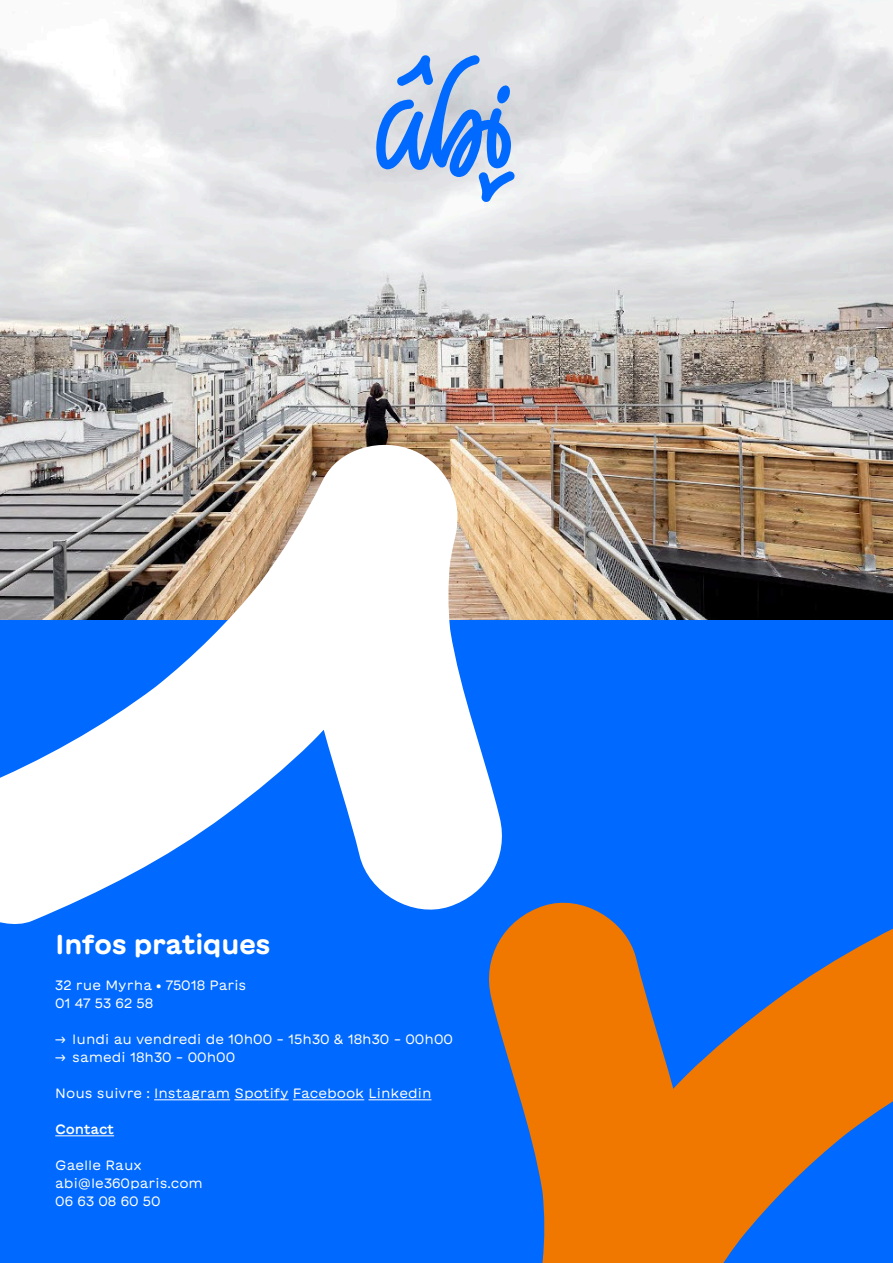
<style>
.page{position:relative;width:893px;height:1263px;background:#fff}
.page>*{position:absolute;margin:0;border:0;box-sizing:border-box;transform-origin:0 0}
.t1{font:700 27px "GT Maru";letter-spacing:-.03em;color:#fff}
.t2{font:13.5px/18px "GT Maru";color:#fff}
.t3{font:500 13.5px "GT Maru";letter-spacing:-.02em;color:#fff}
</style>
<div class="page">
<img style="left:0;top:0;width:893px;height:621px">
<div style="left:0;top:621px;width:893px;height:642px;background:#0069ff"></div>
<svg style="left:489px;top:902px;width:404px;height:361px;fill:#f07800"></svg>
<svg style="left:0;top:437px;width:509px;height:491px"></svg>
<hr style="left:154px;top:1099px;width:76px;height:1px;background:#fff">
<hr style="left:234px;top:1099px;width:55px;height:1px;background:#fff">
<hr style="left:293px;top:1099px;width:71px;height:1px;background:#fff">
<hr style="left:368px;top:1099px;width:63px;height:1px;background:#fff">
<hr style="left:55px;top:1135px;width:59px;height:1px;background:#fff">
<svg style="left:376px;top:55px;width:139px;height:147px;background:#93b7ec"></svg>
<h1 class="t1" style="left:55px;top:933px;width:217px">Infos pratiques</h1>
<p class="t2" style="left:55px;top:977px;width:193px">32 rue Myrha • 75018 Paris<br>01 47 53 62 58</p>
<p class="t2" style="left:55px;top:1031px;width:399px">→ lundi au vendredi de 10h00 - 15h30 &amp; 18h30 - 00h00</p>
<p class="t2" style="left:55px;top:1049px;width:181px">→ samedi 18h30 - 00h00</p>
<p class="t2" style="left:55px;top:1085px;width:378px">Nous suivre : Instagram Spotify Facebook Linkedin</p>
<p class="t3" style="left:55px;top:1122px;width:60px">Contact</p>
<p class="t2" style="left:55px;top:1157px;width:149px">Gaelle Raux abi@le360paris.com<br>06 63 08 60 50</p>
</div>
